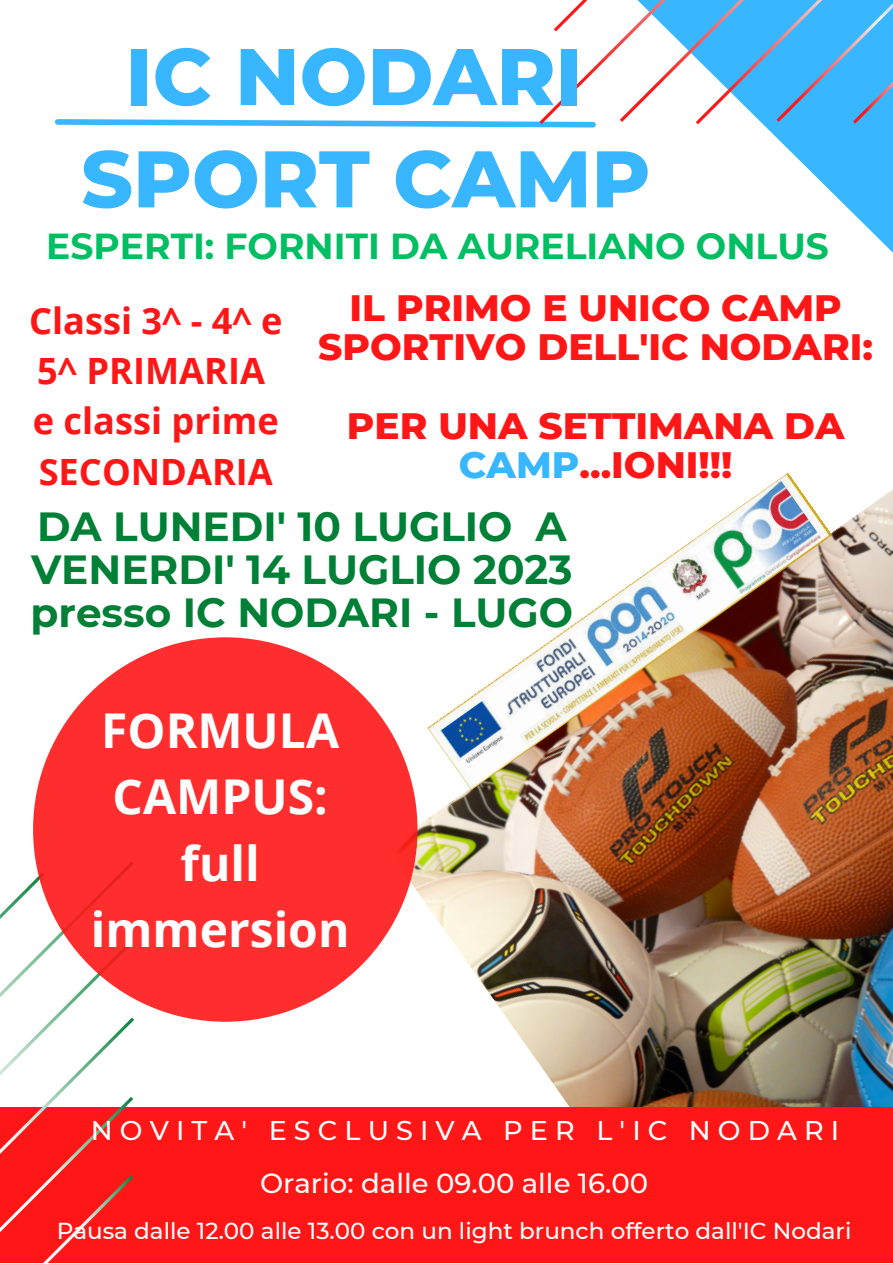
<style>
.page{position:relative;width:893px;height:1264px;background:#fff}
.page>*{position:absolute;margin:0;border:0;box-sizing:border-box;transform-origin:0 0}
.t1{font:800 80.1px "Montserrat";color:#38b6ff}
.t2{font:700 48px "Open Sans";color:#fff}
.t3{font:700 40.65px/42.8px "Montserrat";color:#008037}
.t4{font:800 37.5px/39.3px "Montserrat";color:#ff1616;text-align:center}
.t5{font:700 36.15px/50.2px "Open Sans";color:#ff1616}
.t6{font:700 36.15px "Montserrat";color:#00bf63}
.t7{font:500 27.6px "Montserrat";color:#fff}
.t8{font:500 27px "Montserrat";letter-spacing:.265em;color:#fff}
.t9{font:500 23.1px "Montserrat";color:#fff}
.s1{color:#38b6ff}
</style>
<div class="page">
<img style="left:386px;top:490px;width:506px;height:617px">
<div style="left:0;top:1107px;width:892px;height:155px;background:#ff1616"></div>
<svg style="left:386px;top:613px;width:29px;height:3px"></svg>
<svg style="left:0;top:870px;width:134px;height:392px"></svg>
<svg style="left:55px;top:0;width:837px;height:130px"></svg>
<div style="left:33px;top:637px;width:384px;height:384px;background:#ff2e2e;border-radius:50%"></div>
<img style="left:427px;top:472px;width:405px;height:318px">
<p class="t1" style="left:125px;top:27px;width:458px">IC NODARI</p>
<p class="t1" style="left:81px;top:130px;width:571px">SPORT CAMP</p>
<p class="t6" style="left:46px;top:224px;width:784px">ESPERTI: FORNITI DA AURELIANO ONLUS</p>
<p class="t5" style="left:29px;top:294px;width:255px">Classi 3^ - 4^ e<br>5^ PRIMARIA</p>
<p class="t5" style="left:33px;top:395px;width:247px">e classi prime<br>SECONDARIA</p>
<p class="t4" style="left:318px;top:288px;width:556px">IL PRIMO E UNICO CAMP<br>SPORTIVO DELL'IC NODARI:</p>
<p class="t4" style="left:347px;top:406px;width:499px">PER UNA SETTIMANA DA</p>
<p class="t4" style="left:459px;top:445px;width:275px"><span class="s1">CAMP</span>...IONI!!!</p>
<p class="t3" style="left:31px;top:505px;width:543px">DA LUNEDI' 10 LUGLIO A<br>VENERDI' 14 LUGLIO 2023</p>
<p class="t3" style="left:30px;top:591px;width:544px">presso IC NODARI - LUGO</p>
<p class="t2" style="left:101px;top:696px;width:239px">FORMULA</p>
<p class="t2" style="left:112px;top:763px;width:217px">CAMPUS:</p>
<p class="t2" style="left:180px;top:829px;width:81px">full</p>
<p class="t2" style="left:91px;top:895px;width:260px">immersion</p>
<p class="t8" style="left:91px;top:1113px;width:750px">NOVITA' ESCLUSIVA PER L'IC NODARI</p>
<p class="t7" style="left:260px;top:1166px;width:389px">Orario: dalle 09.00 alle 16.00</p>
<p class="t9" style="left:57px;top:1216px;width:796px">Pausa dalle 12.00 alle 13.00 con un light brunch offerto dall'IC Nodari</p>
</div>
